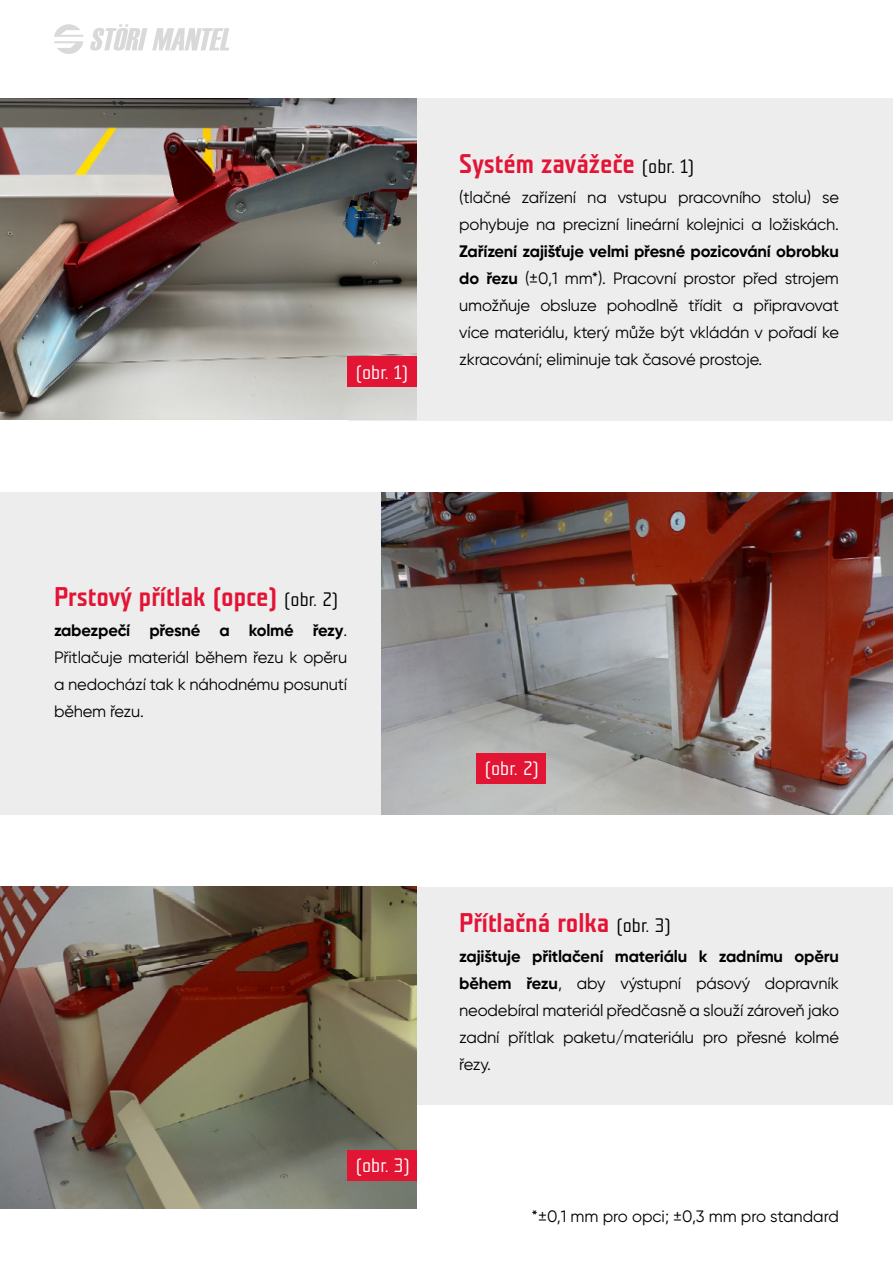
<style>
.page{position:relative;width:893px;height:1263px;background:#fff}
.page>*{position:absolute;margin:0;border:0;box-sizing:border-box;transform-origin:0 0}
.t1{font:700 27px "Teuton Mager";color:#e31435}
.t2{font:19.5px "Teuton Mager";color:#fff}
.t3{font:16.5px/27px "Gilroy";letter-spacing:-.01em;color:#000;text-align:justify}
.s1{font-weight:400;font-size:19.5px;color:#000}
.s2{font-weight:700}
</style>
<div class="page">
<svg style="left:54px;top:24px;width:29px;height:30px"></svg>
<svg style="left:90px;top:24px;width:139px;height:27px"></svg>
<div style="left:0;top:493px;width:544px;height:322px;background:#ededed"></div>
<img style="left:382px;top:493px;width:511px;height:322px">
<div style="left:349px;top:887px;width:544px;height:217px;background:#ededed"></div>
<img style="left:0;top:887px;width:417px;height:322px">
<div style="left:349px;top:99px;width:544px;height:322px;background:#ededed"></div>
<img style="left:0;top:99px;width:417px;height:322px">
<div style="left:347px;top:357px;width:70px;height:30px;background:#e31534"></div>
<div style="left:476px;top:754px;width:70px;height:30px;background:#e31534"></div>
<div style="left:347px;top:1150px;width:70px;height:30px;background:#e31534"></div>
<p class="t2" style="left:356px;top:362px;width:54px">(obr. 1)</p>
<h1 class="t1" style="left:459px;top:151px;width:237px">Systém zavážeče <span class="s1">(obr. 1)</span></h1>
<p class="t3" style="left:459px;top:184px;width:381px">(tlačné zařízení na vstupu pracovního stolu) se pohybuje na precizní lineární kolejnici a ložiskách.</p>
<p class="t3" style="left:459px;top:238px;width:381px"><span class="s2">Zařízení zajišťuje velmi přesné pozicování obrobku do řezu</span> (±0,1 mm*). Pracovní prostor před strojem umožňuje obsluze pohodlně třídit a připravovat více materiálu, který může být vkládán v pořadí ke zkracování; eliminuje tak časové prostoje.</p>
<h1 class="t1" style="left:54px;top:583px;width:286px">Prstový přítlak (opce) <span class="s1">(obr. 2)</span></h1>
<p class="t3" style="left:54px;top:616px;width:295px"><span class="s2">zabezpečí přesné a kolmé řezy</span>.<br>Přitlačuje materiál během řezu k opěru a nedochází tak k náhodnému posunutí během řezu.</p>
<p class="t2" style="left:485px;top:759px;width:56px">(obr. 2)</p>
<p class="t2" style="left:356px;top:1155px;width:56px">(obr. 3)</p>
<h1 class="t1" style="left:459px;top:909px;width:213px">Přítlačná rolka <span class="s1">(obr. 3)</span></h1>
<p class="t3" style="left:459px;top:942px;width:381px"><span class="s2">zajištuje přitlačení materiálu k zadnímu opěru během řezu</span>, aby výstupní pásový dopravník neodebíral materiál předčasně a slouží zároveň jako zadní přítlak paketu/materiálu pro přesné kolmé řezy.</p>
<p class="t3" style="left:532px;top:1202px;width:309px">*±0,1 mm pro opci; ±0,3 mm pro standard</p>
</div>
